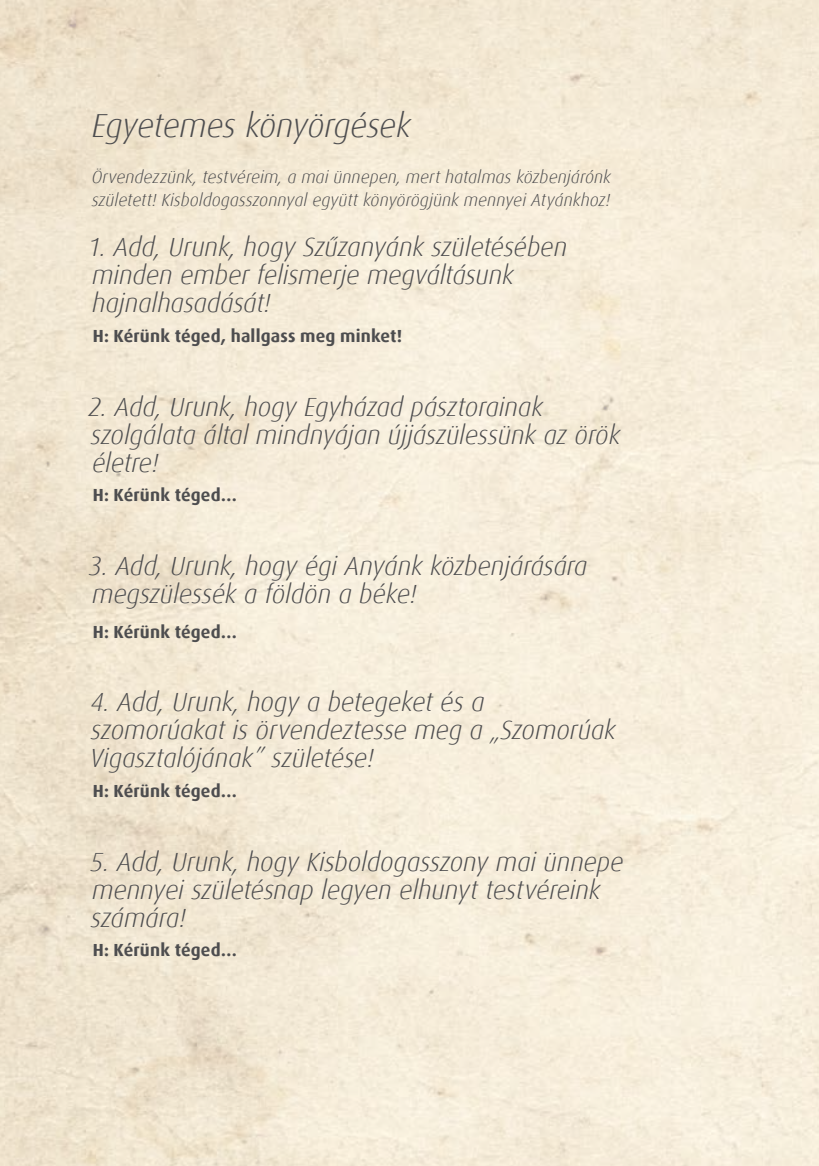
<style>
.page{position:relative;width:819px;height:1166px;background:#fff}
.page>*{position:absolute;margin:0;border:0;box-sizing:border-box;transform-origin:0 0}
.t1{font:italic 33.25px "GP Dax Light";letter-spacing:-.02em;color:#4d4d4f}
.t2{font:italic 26.25px/28px "GP Dax Light";letter-spacing:-.005em;color:#4d4d4f}
.t3{font:italic 17.5px/22.8px "GP Dax Light";letter-spacing:.005em;color:#4d4d4f}
.t4{font:17.5px "GP Dax Bold";letter-spacing:.01em;color:#4d4d4f}
</style>
<div class="page">
<p class="t1" style="left:92px;top:108px;width:320px">Egyetemes könyörgések</p>
<p class="t3" style="left:92px;top:166px;width:520px">Örvendezzünk, testvéreim, a mai ünnepen, mert hatalmas közbenjárónk született! Kisboldogasszonnyal együtt könyörögjünk mennyei Atyánkhoz!</p>
<p class="t2" style="left:88px;top:234px;width:480px">1. Add, Urunk, hogy Szűzanyánk születésében minden ember felismerje megváltásunk hajnalhasadását!</p>
<p class="t4" style="left:93px;top:326px;width:311px">H: Kérünk téged, hallgass meg minket!</p>
<p class="t2" style="left:88px;top:393px;width:533px">2. Add, Urunk, hogy Egyházad pásztorainak szolgálata által mindnyájan újjászülessünk az örök életre!</p>
<p class="t4" style="left:93px;top:485px;width:146px">H: Kérünk téged…</p>
<p class="t2" style="left:89px;top:552px;width:500px">3. Add, Urunk, hogy égi Anyánk közbenjárására megszülessék a földön a béke!</p>
<p class="t4" style="left:93px;top:622px;width:146px">H: Kérünk téged…</p>
<p class="t2" style="left:90px;top:689px;width:527px">4. Add, Urunk, hogy a betegeket és a szomorúakat is örvendeztesse meg a „Szomorúak<br>Vigasztalójának” születése!</p>
<p class="t4" style="left:93px;top:781px;width:146px">H: Kérünk téged…</p>
<p class="t2" style="left:90px;top:848px;width:535px">5. Add, Urunk, hogy Kisboldogasszony mai ünnepe mennyei születésnap legyen elhunyt testvéreink számára!</p>
<p class="t4" style="left:93px;top:940px;width:146px">H: Kérünk téged…</p>
</div>
